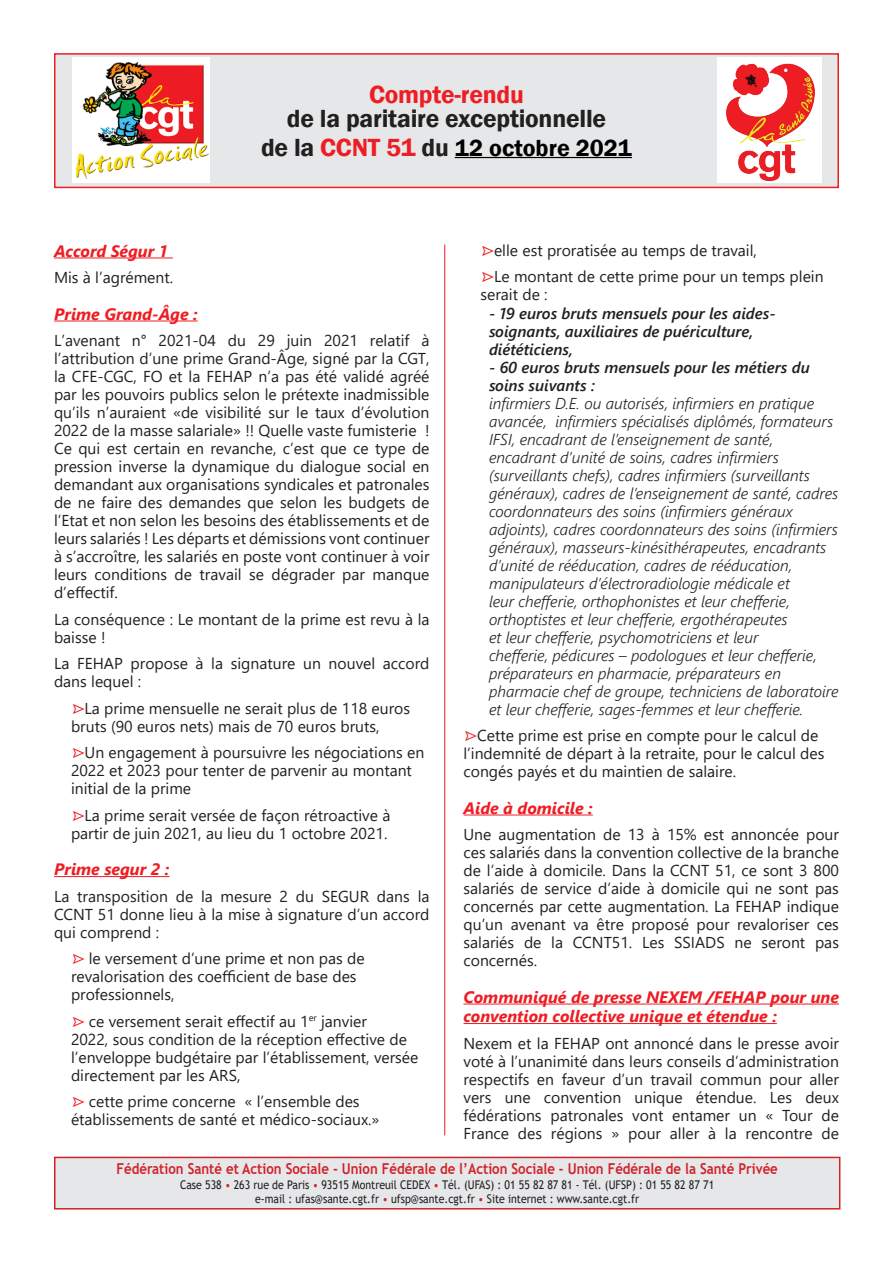
<style>
.page{position:relative;width:893px;height:1263px;background:#fff}
.page>*{position:absolute;margin:0;border:0;box-sizing:border-box;transform-origin:0 0}
.sous_titre{font:600 25.5px/24px "Franklin Gothic";letter-spacing:-.01em;color:#231f20;text-align:center}
.sous_titre-2{font:600 24px "Franklin Gothic";color:#000}
.inter{font:italic 700 16.5px/19.5px "Segoe UI";color:#ee1d23}
.txt_courant{font:15.75px/18px "Segoe UI";color:#231f20}
.txt_courant-2{font:italic 300 15.75px/18px "Segoe UI";color:#231f20}
.txt_courant-3{font:italic 600 15.75px/18px "Segoe UI";color:#231f20}
.t1{font:700 15px "Trebuchet MS";color:#d1232a;scale:.88 1}
.t2{font:12px/14.4px "Trebuchet MS";color:#231f20;text-align:center;scale:.88 1}
.s1{color:#ee1d23}
.s2{font-size:25.5px;color:#231f20}
.s3{font-size:25.5px;color:#ee1d23}
.s4{font-family:"Follow The Arrow";color:#ee1d23}
.s5{color:#d1232a}
</style>
<div class="page">
<hr style="left:54px;top:257px;width:119px;height:1px;background:#ee1d23">
<hr style="left:54px;top:320px;width:144px;height:1px;background:#ee1d23">
<hr style="left:54px;top:876px;width:115px;height:1px;background:#ee1d23">
<hr style="left:463px;top:814px;width:130px;height:1px;background:#ee1d23">
<hr style="left:463px;top:1003px;width:376px;height:1px;background:#ee1d23">
<hr style="left:463px;top:1023px;width:314px;height:1px;background:#ee1d23">
<div style="left:55px;top:54px;width:783px;height:133px;background:#e6e7e9"></div>
<hr style="left:455px;top:157px;width:177px;height:1px;background:#000">
<div style="left:54px;top:53px;width:785px;height:135px;border:2px solid #ee1d23"></div>
<hr style="left:444px;top:244px;width:1px;height:891px;background:#ee1d23">
<div style="left:55px;top:1157px;width:785px;height:52px;background:#e6e7e9"></div>
<div style="left:54px;top:1157px;width:786px;height:52px;border:2px solid #d1232a"></div>
<div style="left:717px;top:57px;width:105px;height:126px;background:#fff"></div>
<img style="left:726px;top:63px;width:89px;height:118px">
<div style="left:72px;top:57px;width:138px;height:126px;background:#fff"></div>
<img style="left:76px;top:62px;width:134px;height:116px">
<p class="sous_titre" style="left:287px;top:83px;width:321px"><span class="s1">Compte-rendu<br></span>de la paritaire exceptionnelle</p>
<p class="sous_titre-2" style="left:261px;top:133px;width:372px"><span class="s2">de la</span> <span class="s3">CCNT 51</span> <span class="s2">du</span> 12 octobre 2021</p>
<p class="inter" style="left:54px;top:238px;width:116px">Accord Ségur 1</p>
<p class="txt_courant" style="left:54px;top:267px;width:121px">Mis à l’agrément.</p>
<p class="inter" style="left:54px;top:301px;width:145px">Prime Grand-Âge :</p>
<p class="txt_courant" style="left:54px;top:330px;width:377px;text-align:justify">L’avenant n° 2021-04 du 29 juin 2021 relatif à l’attribution d’une prime Grand-Âge, signé par la CGT, la CFE-CGC, FO et la FEHAP n’a pas été validé agréé par les pouvoirs publics selon le prétexte inadmissible qu’ils n’auraient «de visibilité sur le taux d’évolution 2022 de la masse salariale» !! Quelle vaste fumisterie !<br>Ce qui est certain en revanche, c’est que ce type de pression inverse la dynamique du dialogue social en demandant aux organisations syndicales et patronales de ne faire des demandes que selon les budgets de l’Etat et non selon les besoins des établissements et de leurs salariés ! Les départs et démissions vont continuer à s’accroître, les salariés en poste vont continuer à voir leurs conditions de travail se dégrader par manque d’effectif.</p>
<p class="txt_courant" style="left:54px;top:609px;width:377px">La conséquence : Le montant de la prime est revu à la baisse !</p>
<p class="txt_courant" style="left:54px;top:653px;width:377px">La FEHAP propose à la signature un nouvel accord dans lequel :</p>
<p class="txt_courant" style="left:71px;top:698px;width:341px"><span class="s4">N</span>La prime mensuelle ne serait plus de 118 euros bruts (90 euros nets) mais de 70 euros bruts,</p>
<p class="txt_courant" style="left:71px;top:742px;width:355px"><span class="s4">N</span>Un engagement à poursuivre les négociations en<br>2022 et 2023 pour tenter de parvenir au montant initial de la prime</p>
<p class="txt_courant" style="left:71px;top:805px;width:321px"><span class="s4">N</span>La prime serait versée de façon rétroactive à partir de juin 2021, au lieu du 1 octobre 2021.</p>
<p class="inter" style="left:54px;top:857px;width:117px">Prime segur 2 :</p>
<p class="txt_courant" style="left:54px;top:886px;width:377px;text-align:justify">La transposition de la mesure 2 du SEGUR dans la CCNT 51 donne lieu à la mise à signature d’un accord qui comprend :</p>
<p class="txt_courant" style="left:71px;top:948px;width:295px"><span class="s4">N</span> le versement d’une prime et non pas de revalorisation des coefficient de base des professionnels,</p>
<p class="txt_courant" style="left:71px;top:1011px;width:349px"><span class="s4">N</span> ce versement serait effectif au 1<sup>er</sup> janvier<br>2022, sous condition de la réception effective de l’enveloppe budgétaire par l’établissement, versée directement par les ARS,</p>
<p class="txt_courant" style="left:71px;top:1091px;width:310px"><span class="s4">N</span> cette prime concerne « l’ensemble des établissements de santé et médico-sociaux.»</p>
<p class="txt_courant" style="left:480px;top:240px;width:278px"><span class="s4">N</span>elle est proratisée au temps de travail,</p>
<p class="txt_courant" style="left:480px;top:266px;width:345px"><span class="s4">N</span>Le montant de cette prime pour un temps plein serait de :</p>
<p class="txt_courant-3" style="left:489px;top:301px;width:288px">- 19 euros bruts mensuels pour les aides&shy;soignants, auxiliaires de puériculture, diététiciens,</p>
<p class="txt_courant-3" style="left:489px;top:355px;width:322px">- 60 euros bruts mensuels pour les métiers du soins suivants :</p>
<p class="txt_courant-2" style="left:489px;top:391px;width:351px">infirmiers D.E. ou autorisés, infirmiers en pratique avancée, infirmiers spécialisés diplômés, formateurs IFSI, encadrant de l’enseignement de santé, encadrant d’unité de soins, cadres infirmiers (surveillants chefs), cadres infirmiers (surveillants généraux), cadres de l’enseignement de santé, cadres coordonnateurs des soins (infirmiers généraux adjoints), cadres coordonnateurs des soins (infirmiers généraux), masseurs-kinésithérapeutes, encadrants d’unité de rééducation, cadres de rééducation, manipulateurs d’électroradiologie médicale et<br>leur chefferie, orthophonistes et leur chefferie, orthoptistes et leur chefferie, ergothérapeutes<br>et leur chefferie, psychomotriciens et leur<br>chefferie, pédicures – podologues et leur chefferie, préparateurs en pharmacie, préparateurs en pharmacie chef de groupe, techniciens de laboratoire et leur chefferie, sages-femmes et leur chefferie.</p>
<p class="txt_courant" style="left:463px;top:725px;width:362px"><span class="s4">N</span>Cette prime est prise en compte pour le calcul de l’indemnité de départ à la retraite, pour le calcul des congés payés et du maintien de salaire.</p>
<p class="inter" style="left:463px;top:795px;width:131px">Aide à domicile :</p>
<p class="txt_courant" style="left:463px;top:824px;width:377px;text-align:justify">Une augmentation de 13 à 15% est annoncée pour ces salariés dans la convention collective de la branche de l’aide à domicile. Dans la CCNT 51, ce sont 3 800 salariés de service d’aide à domicile qui ne sont pas concernés par cette augmentation. La FEHAP indique qu’un avenant va être proposé pour revaloriser ces salariés de la CCNT51. Les SSIADS ne seront pas concernés.</p>
<p class="inter" style="left:463px;top:984px;width:377px">Communiqué de presse NEXEM /FEHAP pour une convention collective unique et étendue :</p>
<p class="txt_courant" style="left:463px;top:1033px;width:377px;text-align:justify">Nexem et la FEHAP ont annoncé dans le presse avoir voté à l’unanimité dans leurs conseils d’administration respectifs en faveur d’un travail commun pour aller vers une convention unique étendue. Les deux fédérations patronales vont entamer un « Tour de France des régions » pour aller à la rencontre de</p>
<p class="t1" style="left:117px;top:1159px;width:753px">Fédération Santé et Action Sociale - Union Fédérale de l’Action Sociale - Union Fédérale de la Santé Privée</p>
<p class="t2" style="left:180px;top:1177px;width:608px">Case 538 <span class="s5">•</span> 263 rue de Paris <span class="s5">•</span> 93515 Montreuil CEDEX <span class="s5">•</span> Tél. (UFAS) : 01 55 82 87 81 - Tél. (UFSP) : 01 55 82 87 71 e-mail : ufas@sante.cgt.fr <span class="s5">•</span> ufsp@sante.cgt.fr <span class="s5">•</span> Site internet : www.sante.cgt.fr</p>
</div>
